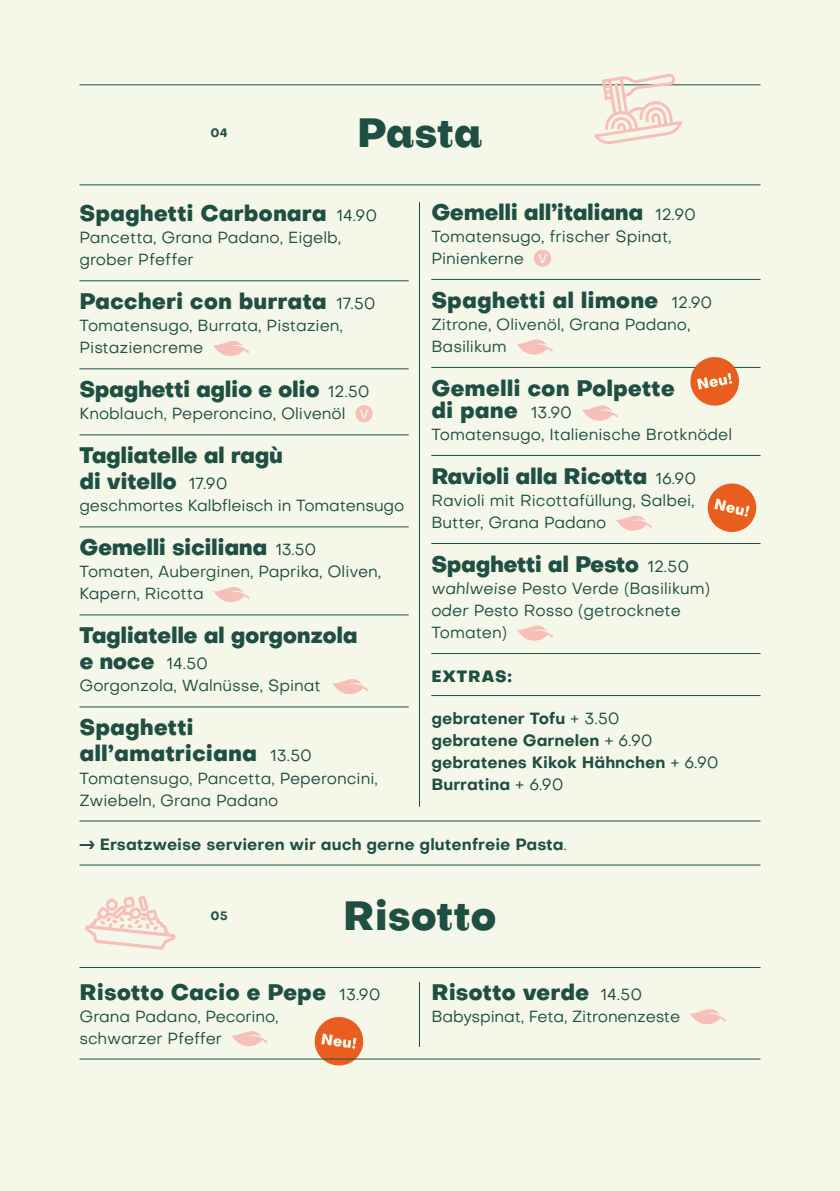
<style>
.page{position:relative;width:840px;height:1191px;background:#fff}
.page>*{position:absolute;margin:0;border:0;box-sizing:border-box;transform-origin:0 0}
.t1{font:800 40px "Subjectivity";color:#1e4f42}
.t2{font:800 22px/26px "Objectivity";letter-spacing:-.02em;color:#1e4f42}
.t3{font:800 22px/26px "Objectivity";color:#1e4f42}
.t4{font:16px/22px "Objectivity";color:#1e4f42}
.t5{font:700 16px/22px "Objectivity";color:#1e4f42}
.t6{font:800 16px "Objectivity";letter-spacing:.06em;color:#1e4f42}
.t7{font:700 12px "Objectivity";color:#1e4f42}
.s1{font-weight:400;font-size:16px}
.s2{font-style:italic}
.s3{font-weight:400}
</style>
<div class="page">
<div style="left:0;top:0;width:839px;height:1191px;background:#f5f8e9"></div>
<hr style="left:79px;top:280px;width:329px;height:1px;background:#1e4f42">
<svg style="left:213px;top:341px;width:36px;height:15px"></svg>
<hr style="left:79px;top:368px;width:329px;height:1px;background:#1e4f42">
<svg style="left:355px;top:405px;width:17px;height:17px"></svg>
<hr style="left:79px;top:434px;width:329px;height:1px;background:#1e4f42">
<hr style="left:79px;top:526px;width:329px;height:1px;background:#1e4f42">
<svg style="left:214px;top:587px;width:35px;height:15px"></svg>
<hr style="left:79px;top:614px;width:329px;height:1px;background:#1e4f42">
<svg style="left:332px;top:679px;width:36px;height:15px"></svg>
<hr style="left:79px;top:706px;width:329px;height:1px;background:#1e4f42">
<hr style="left:79px;top:820px;width:681px;height:1px;background:#1e4f42">
<hr style="left:79px;top:864px;width:681px;height:1px;background:#1e4f42">
<svg style="left:534px;top:250px;width:17px;height:17px"></svg>
<hr style="left:431px;top:279px;width:329px;height:1px;background:#1e4f42">
<svg style="left:517px;top:339px;width:35px;height:16px"></svg>
<hr style="left:431px;top:367px;width:329px;height:1px;background:#1e4f42">
<svg style="left:582px;top:405px;width:35px;height:16px"></svg>
<hr style="left:431px;top:455px;width:329px;height:1px;background:#1e4f42">
<svg style="left:616px;top:515px;width:35px;height:16px"></svg>
<hr style="left:431px;top:543px;width:329px;height:1px;background:#1e4f42">
<svg style="left:517px;top:625px;width:35px;height:16px"></svg>
<hr style="left:431px;top:653px;width:329px;height:1px;background:#1e4f42">
<hr style="left:431px;top:695px;width:329px;height:1px;background:#1e4f42">
<hr style="left:79px;top:84px;width:681px;height:1px;background:#1e4f42">
<hr style="left:79px;top:184px;width:681px;height:1px;background:#1e4f42">
<hr style="left:419px;top:202px;width:1px;height:604px;background:#1e4f42">
<svg style="left:594px;top:73px;width:87px;height:71px"></svg>
<svg style="left:313px;top:1017px;width:51px;height:49px"></svg>
<svg style="left:707px;top:483px;width:50px;height:49px"></svg>
<svg style="left:688px;top:357px;width:52px;height:49px"></svg>
<svg style="left:690px;top:1009px;width:35px;height:16px"></svg>
<svg style="left:232px;top:1031px;width:35px;height:16px"></svg>
<hr style="left:79px;top:1058px;width:681px;height:1px;background:#1e4f42">
<hr style="left:419px;top:982px;width:1px;height:65px;background:#1e4f42">
<hr style="left:79px;top:967px;width:681px;height:1px;background:#1e4f42">
<svg style="left:85px;top:896px;width:91px;height:54px"></svg>
<p class="t7" style="left:210px;top:124px;width:19px">04</p>
<h1 class="t1" style="left:357px;top:103px;width:127px">Pasta</h1>
<h2 class="t2" style="left:431px;top:199px;width:266px">Gemelli all’italiana <span class="s1">12.90</span></h2>
<p class="t4" style="left:431px;top:225px;width:241px">Tomatensugo, frischer Spinat,<br>Pinienkerne</p>
<h2 class="t3" style="left:431px;top:287px;width:282px">Spaghetti al limone <span class="s1">12.90</span></h2>
<p class="t4" style="left:431px;top:313px;width:260px">Zitrone, Olivenöl, Grana Padano,<br>Basilikum</p>
<h2 class="t3" style="left:431px;top:377px;width:245px;line-height:22px">Gemelli con Polpette di pane <span class="s1">13.90</span></h2>
<p class="t4" style="left:431px;top:423px;width:302px">Tomatensugo, Italienische Brotknödel</p>
<h2 class="t2" style="left:431px;top:463px;width:266px">Ravioli alla Ricotta <span class="s1">16.90</span></h2>
<p class="t4" style="left:431px;top:489px;width:265px">Ravioli mit Ricottafüllung, Salbei,<br>Butter, Grana Padano</p>
<h2 class="t2" style="left:431px;top:551px;width:259px">Spaghetti al Pesto <span class="s1">12.50</span></h2>
<p class="t4" style="left:431px;top:577px;width:280px"><span class="s2">wahlweise</span> Pesto Verde (Basilikum) <span class="s2">oder</span> Pesto Rosso (getrocknete<br>Tomaten)</p>
<p class="t6" style="left:431px;top:664px;width:82px">EXTRAS:</p>
<p class="t5" style="left:431px;top:707px;width:289px">gebratener Tofu <span class="s3">+ 3.50<br></span>gebratene Garnelen <span class="s3">+ 6.90 </span>gebratenes Kikok Hähnchen <span class="s3">+ 6.90<br></span>Burratina <span class="s3">+ 6.90</span></p>
<h2 class="t3" style="left:79px;top:200px;width:299px">Spaghetti Carbonara <span class="s1">14.90</span></h2>
<p class="t4" style="left:79px;top:226px;width:263px">Pancetta, Grana Padano, Eigelb, grober Pfeffer</p>
<h2 class="t3" style="left:79px;top:288px;width:298px">Paccheri con burrata <span class="s1">17.50</span></h2>
<p class="t4" style="left:79px;top:314px;width:265px">Tomatensugo, Burrata, Pistazien,<br>Pistaziencreme</p>
<h2 class="t2" style="left:79px;top:376px;width:292px">Spaghetti aglio e olio <span class="s1">12.50</span></h2>
<p class="t4" style="left:79px;top:402px;width:267px">Knoblauch, Peperoncino, Olivenöl</p>
<h2 class="t2" style="left:79px;top:442px;width:205px">Tagliatelle al ragù di vitello <span class="s1">17.90</span></h2>
<p class="t4" style="left:79px;top:494px;width:326px">geschmortes Kalbfleisch in Tomatensugo</p>
<h2 class="t2" style="left:79px;top:534px;width:238px">Gemelli siciliana <span class="s1">13.50</span></h2>
<p class="t4" style="left:79px;top:560px;width:303px">Tomaten, Auberginen, Paprika, Oliven,<br>Kapern, Ricotta</p>
<h2 class="t2" style="left:79px;top:622px;width:280px">Tagliatelle al gorgonzola e noce <span class="s1">14.50</span></h2>
<p class="t4" style="left:79px;top:674px;width:243px">Gorgonzola, Walnüsse, Spinat</p>
<h2 class="t3" style="left:79px;top:714px;width:234px">Spaghetti all’amatriciana <span class="s1">13.50</span></h2>
<p class="t4" style="left:79px;top:766px;width:300px">Tomatensugo, Pancetta, Peperoncini,<br>Zwiebeln, Grana Padano</p>
<p class="t5" style="left:79px;top:832px;width:488px">—› Ersatzweise servieren wir auch gerne glutenfreie Pasta<span class="s3">.</span></p>
<p class="t7" style="left:210px;top:906px;width:19px">05</p>
<h1 class="t1" style="left:343px;top:885px;width:155px">Risotto</h1>
<h2 class="t3" style="left:79px;top:978px;width:302px">Risotto Cacio e Pepe <span class="s1">13.90</span></h2>
<p class="t4" style="left:79px;top:1004px;width:200px">Grana Padano, Pecorino, schwarzer Pfeffer</p>
<h2 class="t3" style="left:431px;top:978px;width:212px">Risotto verde <span class="s1">14.50</span></h2>
<p class="t4" style="left:431px;top:1004px;width:250px">Babyspinat, Feta, Zitronenzeste</p>
</div>
